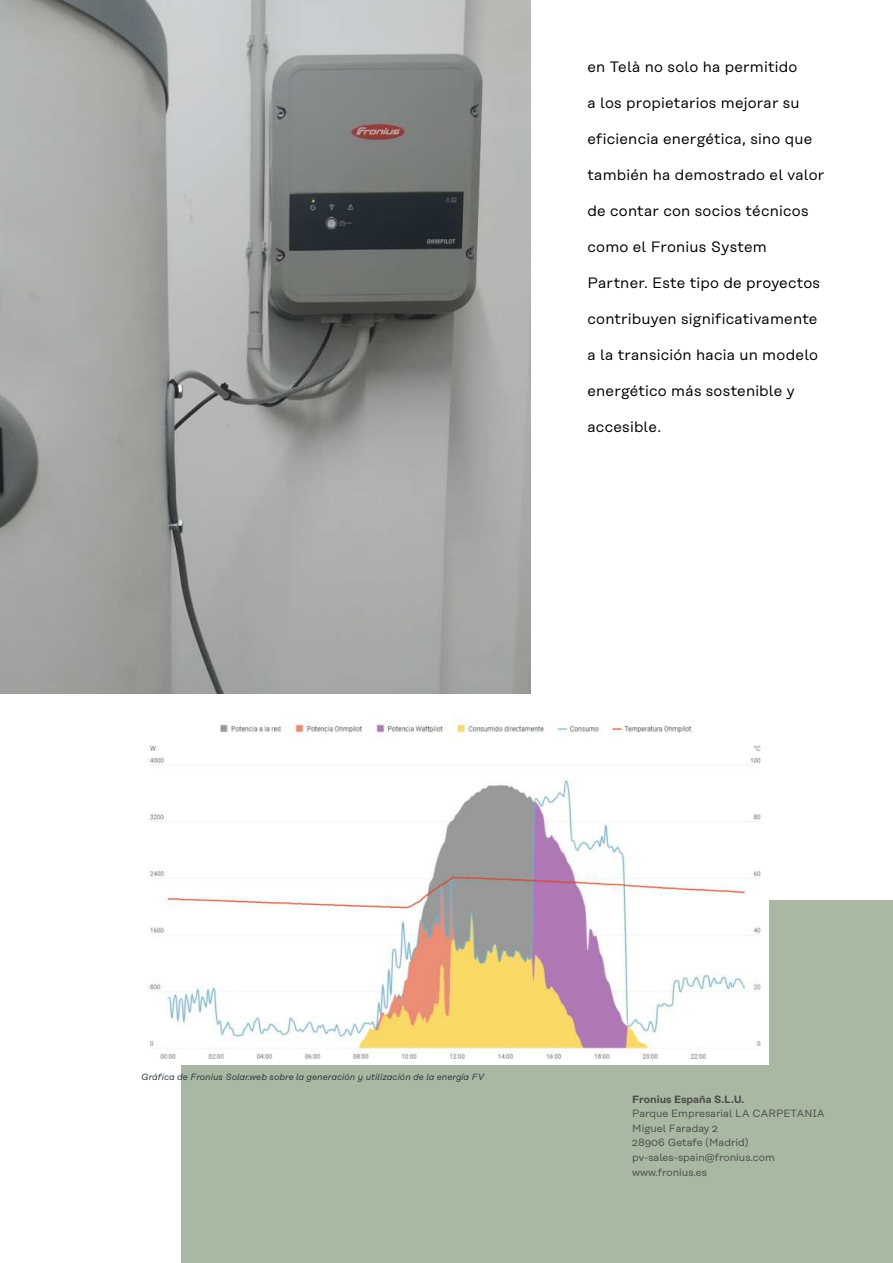
<style>
.page{position:relative;width:893px;height:1263px;background:#fff}
.page>*{position:absolute;margin:0;border:0;box-sizing:border-box;transform-origin:0 0}
.t1{font:15px "Rational Text";letter-spacing:.015em;color:#000}
.t2{font:10.5px/14.7px "Rational Text";color:#4a4a49}
.t3{font:600 10.5px "Rational Text";color:#4a4a49}
.t4{font:italic 9px "Rational Text";color:#29323c}
</style>
<div class="page">
<img style="left:0;top:0;width:530px;height:693px">
<div style="left:181px;top:900px;width:712px;height:363px;background:#a9b8a2"></div>
<img style="left:147px;top:716px;width:622px;height:349px">
<p class="t1" style="left:587px;top:60px;width:211px">en Telà no solo ha permitido</p>
<p class="t1" style="left:587px;top:96px;width:214px">a los propietarios mejorar su</p>
<p class="t1" style="left:587px;top:132px;width:226px">eficiencia energética, sino que</p>
<p class="t1" style="left:587px;top:168px;width:238px">también ha demostrado el valor</p>
<p class="t1" style="left:587px;top:204px;width:223px">de contar con socios técnicos</p>
<p class="t1" style="left:587px;top:240px;width:181px">como el Fronius System</p>
<p class="t1" style="left:587px;top:276px;width:234px">Partner. Este tipo de proyectos</p>
<p class="t1" style="left:587px;top:312px;width:232px">contribuyen significativamente</p>
<p class="t1" style="left:587px;top:348px;width:232px">a la transición hacia un modelo</p>
<p class="t1" style="left:587px;top:384px;width:209px">energético más sostenible y</p>
<p class="t1" style="left:587px;top:420px;width:75px">accesible.</p>
<p class="t4" style="left:141px;top:1074px;width:344px">Gráfica de Fronius Solar.web sobre la generación y utilización de la energía FV</p>
<p class="t3" style="left:632px;top:1095px;width:113px">Fronius España S.L.U.</p>
<p class="t2" style="left:632px;top:1107px;width:194px">Parque Empresarial LA CARPETANIA<br>Miguel Faraday 2<br>28906 Getafe (Madrid) pv-sales-spain@fronius.com www.fronius.es</p>
</div>
